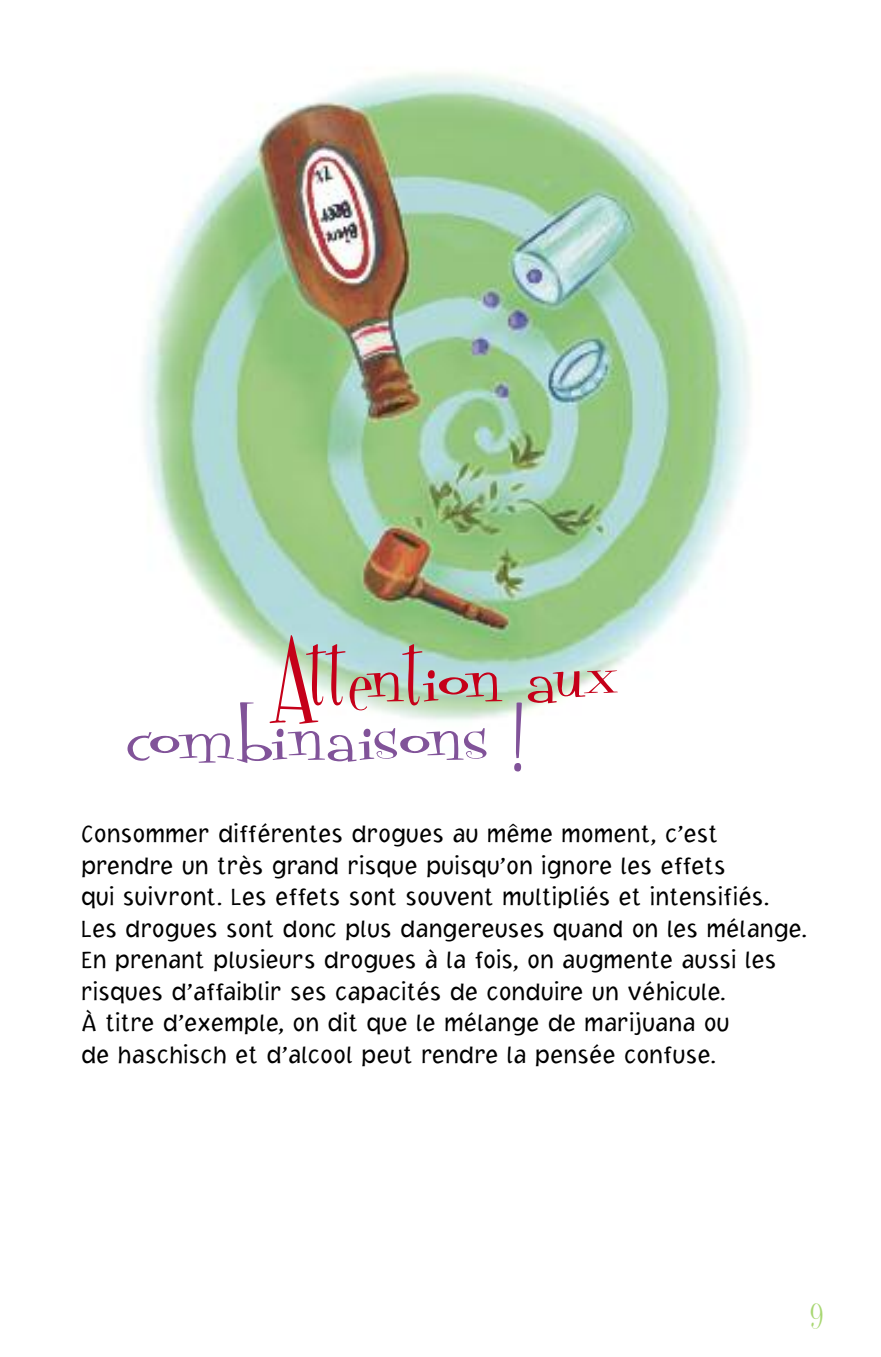
<style>
.page{position:relative;width:881px;height:1357px;background:#fff}
.page>*{position:absolute;margin:0;border:0;box-sizing:border-box;transform-origin:0 0}
.t1{font:108px "Fontdinerdotcom";letter-spacing:-.03em;color:#815399}
.t2{font:108px "Fontdinerdotcom";letter-spacing:-.05em;color:#c50019}
.t3{font:40.5px "Fontdinerdotcom";color:#a8d772}
.t4{font:300 24.75px/31.5px "Jacoby ICG";color:#000}
</style>
<div class="page">
<img style="left:143px;top:73px;width:607px;height:647px">
<h1 class="t2" style="left:271px;top:626px;width:350px">Attention aux</h1>
<h1 class="t1" style="left:126px;top:685px;width:400px">combinaisons !</h1>
<p class="t4" style="left:81px;top:818px;width:728px">Consommer différentes drogues au même moment, c’est prendre un très grand risque puisqu’on ignore les effets<br>qui suivront. Les effets sont souvent multipliés et intensifiés.<br>Les drogues sont donc plus dangereuses quand on les mélange.<br>En prenant plusieurs drogues à la fois, on augmente aussi les risques d’affaiblir ses capacités de conduire un véhicule.<br>À titre d’exemple, on dit que le mélange de marijuana ou<br>de haschisch et d’alcool peut rendre la pensée confuse.</p>
<h2 class="t3" style="left:810px;top:1296px;width:15px">9</h2>
</div>
